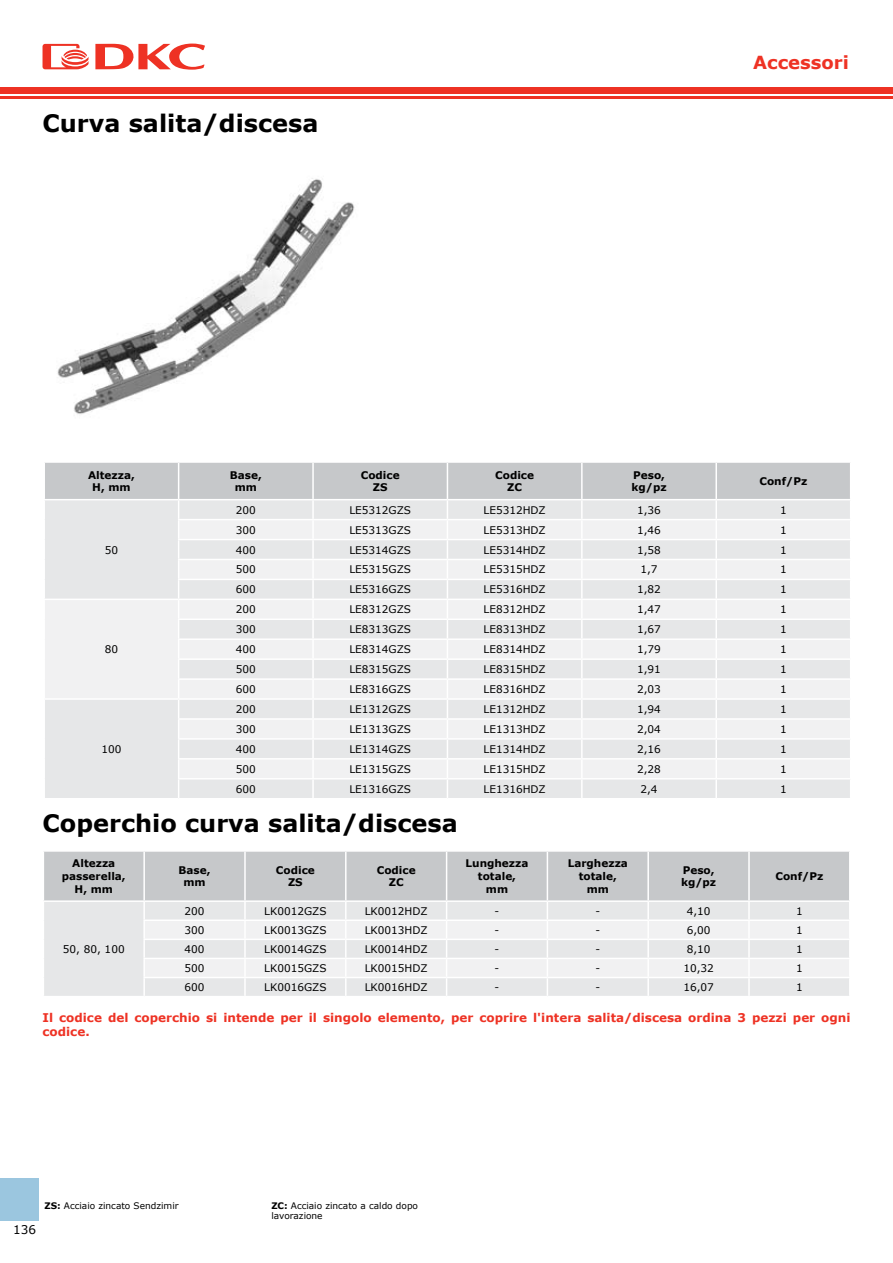
<style>
.page{position:relative;width:893px;height:1263px;background:#fff}
.page>*{position:absolute;margin:0;border:0;box-sizing:border-box;transform-origin:0 0}
.t1{font:700 24px "Verdana";color:#000}
.t2{font:700 18px "Verdana";color:#ee3224}
.t3{font:700 12px/14.4px "Verdana";color:#ee3224}
.t4{font:12px "Verdana";color:#000}
.t5{font:10.5px "Verdana";color:#000}
.t6{font:700 10.5px/12.6px "Verdana";color:#000;text-align:center}
.t7{font:9px/10.8px "Verdana";color:#000}
.s1{font-weight:700}
</style>
<div class="page">
<div style="left:0;top:87px;width:893px;height:6px;background:#ee3224"></div>
<hr style="left:0;top:96px;width:893px;height:3px;background:#ee3224">
<svg style="left:43px;top:44px;width:46px;height:25px"></svg>
<svg style="left:95px;top:44px;width:110px;height:26px"></svg>
<div style="left:0;top:1178px;width:38px;height:42px;background:#9bc6df"></div>
<svg style="left:45px;top:462px;width:805px;height:336px"></svg>
<img style="left:57px;top:178px;width:298px;height:237px">
<svg style="left:44px;top:851px;width:806px;height:145px"></svg>
<h1 class="t1" style="left:43px;top:108px;width:277px">Curva salita/discesa</h1>
<h2 class="t2" style="left:753px;top:51px;width:97px">Accessori</h2>
<p class="t6" style="left:88px;top:468px;width:48px">Altezza,<br>H, mm</p>
<p class="t6" style="left:230px;top:468px;width:34px">Base, mm</p>
<p class="t6" style="left:361px;top:468px;width:40px">Codice<br>ZS</p>
<p class="t6" style="left:495px;top:468px;width:40px">Codice<br>ZC</p>
<p class="t6" style="left:631px;top:468px;width:37px;text-align:left">Peso, kg/pz</p>
<p class="t6" style="left:759px;top:474px;width:49px">Conf/Pz</p>
<p class="t5" style="left:105px;top:543px;width:15px">50</p>
<p class="t5" style="left:105px;top:643px;width:15px">80</p>
<p class="t5" style="left:101px;top:742px;width:22px">100</p>
<p class="t5" style="left:236px;top:503px;width:22px">200</p>
<p class="t5" style="left:349px;top:503px;width:63px">LE5312GZS</p>
<p class="t5" style="left:483px;top:503px;width:64px">LE5312HDZ</p>
<p class="t5" style="left:637px;top:503px;width:25px">1,36</p>
<p class="t5" style="left:780px;top:503px;width:8px">1</p>
<p class="t5" style="left:236px;top:523px;width:22px">300</p>
<p class="t5" style="left:349px;top:523px;width:63px">LE5313GZS</p>
<p class="t5" style="left:483px;top:523px;width:64px">LE5313HDZ</p>
<p class="t5" style="left:637px;top:523px;width:25px">1,46</p>
<p class="t5" style="left:780px;top:523px;width:8px">1</p>
<p class="t5" style="left:236px;top:543px;width:22px">400</p>
<p class="t5" style="left:349px;top:543px;width:63px">LE5314GZS</p>
<p class="t5" style="left:483px;top:543px;width:64px">LE5314HDZ</p>
<p class="t5" style="left:637px;top:543px;width:25px">1,58</p>
<p class="t5" style="left:780px;top:543px;width:8px">1</p>
<p class="t5" style="left:236px;top:563px;width:22px">500</p>
<p class="t5" style="left:349px;top:563px;width:63px">LE5315GZS</p>
<p class="t5" style="left:483px;top:563px;width:64px">LE5315HDZ</p>
<p class="t5" style="left:640px;top:563px;width:19px">1,7</p>
<p class="t5" style="left:780px;top:563px;width:8px">1</p>
<p class="t5" style="left:236px;top:583px;width:22px">600</p>
<p class="t5" style="left:349px;top:583px;width:63px">LE5316GZS</p>
<p class="t5" style="left:483px;top:583px;width:64px">LE5316HDZ</p>
<p class="t5" style="left:637px;top:583px;width:25px">1,82</p>
<p class="t5" style="left:780px;top:583px;width:8px">1</p>
<p class="t5" style="left:236px;top:603px;width:22px">200</p>
<p class="t5" style="left:349px;top:603px;width:63px">LE8312GZS</p>
<p class="t5" style="left:483px;top:603px;width:64px">LE8312HDZ</p>
<p class="t5" style="left:637px;top:603px;width:25px">1,47</p>
<p class="t5" style="left:780px;top:603px;width:8px">1</p>
<p class="t5" style="left:236px;top:623px;width:22px">300</p>
<p class="t5" style="left:349px;top:623px;width:63px">LE8313GZS</p>
<p class="t5" style="left:483px;top:623px;width:64px">LE8313HDZ</p>
<p class="t5" style="left:637px;top:623px;width:25px">1,67</p>
<p class="t5" style="left:780px;top:623px;width:8px">1</p>
<p class="t5" style="left:236px;top:643px;width:22px">400</p>
<p class="t5" style="left:349px;top:643px;width:63px">LE8314GZS</p>
<p class="t5" style="left:483px;top:643px;width:64px">LE8314HDZ</p>
<p class="t5" style="left:637px;top:643px;width:25px">1,79</p>
<p class="t5" style="left:780px;top:643px;width:8px">1</p>
<p class="t5" style="left:236px;top:663px;width:22px">500</p>
<p class="t5" style="left:349px;top:663px;width:63px">LE8315GZS</p>
<p class="t5" style="left:483px;top:663px;width:64px">LE8315HDZ</p>
<p class="t5" style="left:637px;top:663px;width:25px">1,91</p>
<p class="t5" style="left:780px;top:663px;width:8px">1</p>
<p class="t5" style="left:236px;top:683px;width:22px">600</p>
<p class="t5" style="left:349px;top:683px;width:63px">LE8316GZS</p>
<p class="t5" style="left:483px;top:683px;width:64px">LE8316HDZ</p>
<p class="t5" style="left:637px;top:683px;width:25px">2,03</p>
<p class="t5" style="left:780px;top:683px;width:8px">1</p>
<p class="t5" style="left:236px;top:702px;width:22px">200</p>
<p class="t5" style="left:349px;top:702px;width:63px">LE1312GZS</p>
<p class="t5" style="left:483px;top:702px;width:64px">LE1312HDZ</p>
<p class="t5" style="left:637px;top:702px;width:25px">1,94</p>
<p class="t5" style="left:780px;top:702px;width:8px">1</p>
<p class="t5" style="left:236px;top:722px;width:22px">300</p>
<p class="t5" style="left:349px;top:722px;width:63px">LE1313GZS</p>
<p class="t5" style="left:483px;top:722px;width:64px">LE1313HDZ</p>
<p class="t5" style="left:637px;top:722px;width:25px">2,04</p>
<p class="t5" style="left:780px;top:722px;width:8px">1</p>
<p class="t5" style="left:236px;top:742px;width:22px">400</p>
<p class="t5" style="left:349px;top:742px;width:63px">LE1314GZS</p>
<p class="t5" style="left:483px;top:742px;width:64px">LE1314HDZ</p>
<p class="t5" style="left:637px;top:742px;width:25px">2,16</p>
<p class="t5" style="left:780px;top:742px;width:8px">1</p>
<p class="t5" style="left:236px;top:762px;width:22px">500</p>
<p class="t5" style="left:349px;top:762px;width:63px">LE1315GZS</p>
<p class="t5" style="left:483px;top:762px;width:64px">LE1315HDZ</p>
<p class="t5" style="left:637px;top:762px;width:25px">2,28</p>
<p class="t5" style="left:780px;top:762px;width:8px">1</p>
<p class="t5" style="left:236px;top:782px;width:22px">600</p>
<p class="t5" style="left:349px;top:782px;width:63px">LE1316GZS</p>
<p class="t5" style="left:483px;top:782px;width:64px">LE1316HDZ</p>
<p class="t5" style="left:640px;top:782px;width:19px">2,4</p>
<p class="t5" style="left:780px;top:782px;width:8px">1</p>
<h1 class="t1" style="left:43px;top:808px;width:417px">Coperchio curva salita/discesa</h1>
<p class="t6" style="left:62px;top:857px;width:65px">Altezza passerella,<br>H, mm</p>
<p class="t6" style="left:179px;top:863px;width:34px">Base, mm</p>
<p class="t6" style="left:276px;top:863px;width:40px">Codice<br>ZS</p>
<p class="t6" style="left:377px;top:863px;width:40px">Codice<br>ZC</p>
<p class="t6" style="left:465px;top:857px;width:64px">Lunghezza totale, mm</p>
<p class="t6" style="left:568px;top:857px;width:62px">Larghezza totale, mm</p>
<p class="t6" style="left:681px;top:863px;width:37px;text-align:left">Peso, kg/pz</p>
<p class="t6" style="left:775px;top:870px;width:49px">Conf/Pz</p>
<p class="t5" style="left:185px;top:904px;width:22px">200</p>
<p class="t5" style="left:264px;top:904px;width:64px">LK0012GZS</p>
<p class="t5" style="left:365px;top:904px;width:64px">LK0012HDZ</p>
<p class="t5" style="left:495px;top:904px;width:6px">-</p>
<p class="t5" style="left:595px;top:904px;width:6px">-</p>
<p class="t5" style="left:687px;top:904px;width:25px">4,10</p>
<p class="t5" style="left:796px;top:904px;width:8px">1</p>
<p class="t5" style="left:185px;top:923px;width:22px">300</p>
<p class="t5" style="left:264px;top:923px;width:64px">LK0013GZS</p>
<p class="t5" style="left:365px;top:923px;width:64px">LK0013HDZ</p>
<p class="t5" style="left:495px;top:923px;width:6px">-</p>
<p class="t5" style="left:595px;top:923px;width:6px">-</p>
<p class="t5" style="left:687px;top:923px;width:25px">6,00</p>
<p class="t5" style="left:796px;top:923px;width:8px">1</p>
<p class="t5" style="left:185px;top:942px;width:22px">400</p>
<p class="t5" style="left:264px;top:942px;width:64px">LK0014GZS</p>
<p class="t5" style="left:365px;top:942px;width:64px">LK0014HDZ</p>
<p class="t5" style="left:495px;top:942px;width:6px">-</p>
<p class="t5" style="left:595px;top:942px;width:6px">-</p>
<p class="t5" style="left:687px;top:942px;width:25px">8,10</p>
<p class="t5" style="left:796px;top:942px;width:8px">1</p>
<p class="t5" style="left:185px;top:961px;width:22px">500</p>
<p class="t5" style="left:264px;top:961px;width:64px">LK0015GZS</p>
<p class="t5" style="left:365px;top:961px;width:64px">LK0015HDZ</p>
<p class="t5" style="left:495px;top:961px;width:6px">-</p>
<p class="t5" style="left:595px;top:961px;width:6px">-</p>
<p class="t5" style="left:683px;top:961px;width:32px">10,32</p>
<p class="t5" style="left:796px;top:961px;width:8px">1</p>
<p class="t5" style="left:185px;top:980px;width:22px">600</p>
<p class="t5" style="left:264px;top:980px;width:64px">LK0016GZS</p>
<p class="t5" style="left:365px;top:980px;width:64px">LK0016HDZ</p>
<p class="t5" style="left:495px;top:980px;width:6px">-</p>
<p class="t5" style="left:595px;top:980px;width:6px">-</p>
<p class="t5" style="left:683px;top:980px;width:32px">16,07</p>
<p class="t5" style="left:796px;top:980px;width:8px">1</p>
<p class="t3" style="left:43px;top:1010px;width:809px">Il codice del coperchio si intende per il singolo elemento, per coprire l'intera salita/discesa ordina 3 pezzi per ogni codice.</p>
<p class="t5" style="left:63px;top:942px;width:63px">50, 80, 100</p>
<p class="t4" style="left:13px;top:1222px;width:24px">136</p>
<p class="t7" style="left:45px;top:1199px;width:136px"><span class="s1">ZS:</span> Acciaio zincato Sendzimir</p>
<p class="t7" style="left:271px;top:1199px;width:148px"><span class="s1">ZC:</span> Acciaio zincato a caldo dopo lavorazione</p>
</div>
